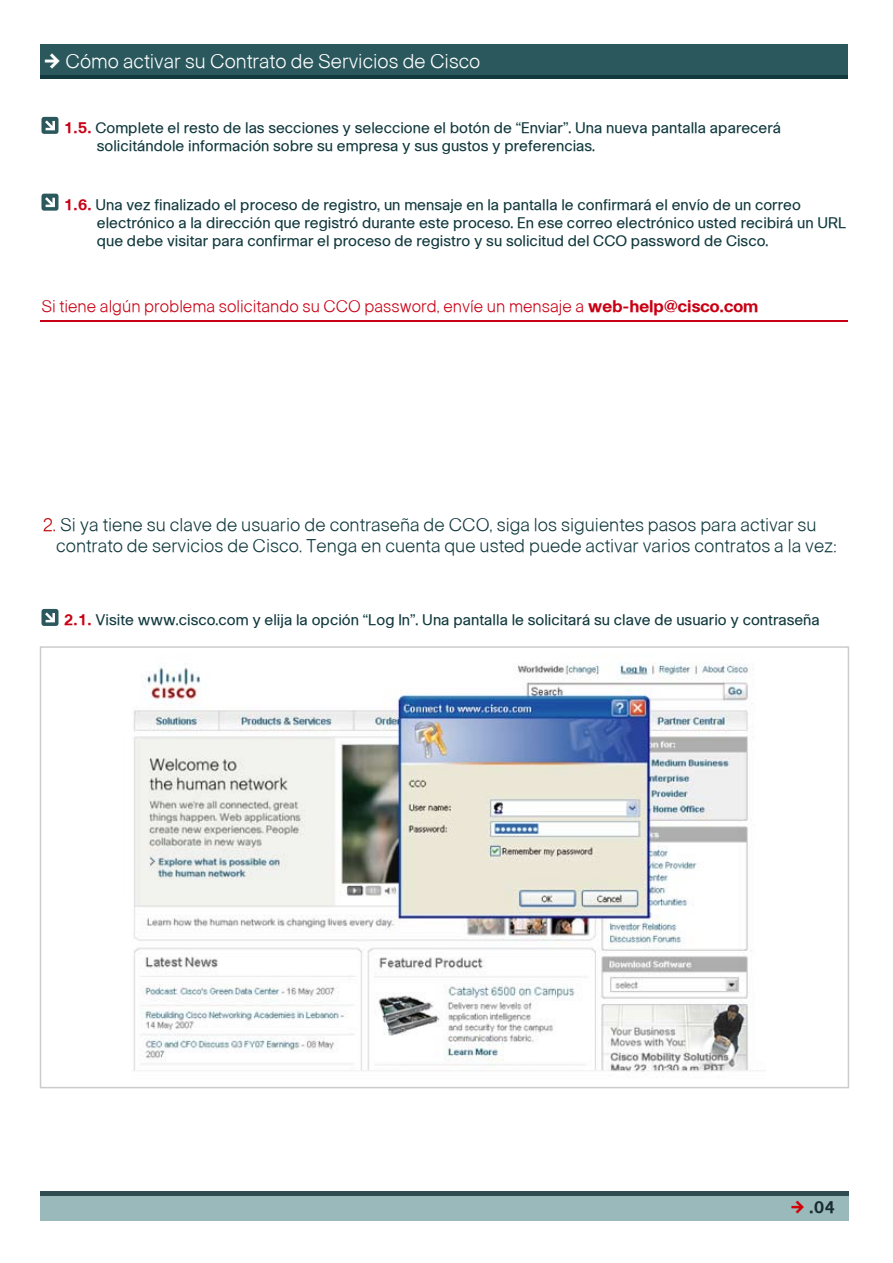
<style>
.page{position:relative;width:893px;height:1263px;background:#fff}
.page>*{position:absolute;margin:0;border:0;box-sizing:border-box;transform-origin:0 0}
.t1{font:19.5px "Ciscolight";color:#fff}
.t2{font:18px/21px "Ciscolight";color:#11393e}
.t3{font:16.5px "Ciscolight";color:#c90015}
.t4{font:16.5px "Ciscobold";color:#172b31}
.t5{font:15px/18px "Ciscoregular";color:#11393e}
.s1{font-family:"Ciscobold";color:#c90015}
.s2{font-family:"Ciscobold"}
.s3{color:#bf0000}
</style>
<div class="page">
<hr style="left:40px;top:321px;width:808px;height:1px;background:#c90015">
<div style="left:40px;top:44px;width:808px;height:31px;background:#2a585d"></div>
<hr style="left:40px;top:75px;width:808px;height:4px;background:#11393e">
<div style="left:40px;top:1195px;width:809px;height:26px;background:#9ab9ba"></div>
<hr style="left:40px;top:1191px;width:809px;height:4px;background:#2f4d51">
<div style="left:41px;top:117px;width:17px;height:17px;background:#2a585d;border-radius:3px"></div>
<svg style="left:45px;top:120px;width:10px;height:10px"></svg>
<div style="left:41px;top:609px;width:17px;height:17px;background:#2a585d;border-radius:3px"></div>
<svg style="left:45px;top:612px;width:10px;height:10px"></svg>
<div style="left:41px;top:194px;width:17px;height:17px;background:#2a585d;border-radius:3px"></div>
<svg style="left:45px;top:197px;width:10px;height:10px"></svg>
<div style="left:40px;top:646px;width:809px;height:442px;border:2px solid #ccc"></div>
<img style="left:132px;top:663px;width:633px;height:409px">
<h1 class="t1" style="left:65px;top:49px;width:416px">Cómo activar su Contrato de Servicios de Cisco</h1>
<p class="t5" style="left:97px;top:119px;width:686px;text-indent:-33px"><span class="s1">1.5.</span> Complete el resto de las secciones y seleccione el botón de “Enviar”. Una nueva pantalla aparecerá solicitándole información sobre su empresa y sus gustos y preferencias.</p>
<p class="t5" style="left:97px;top:195px;width:751px;text-indent:-33px"><span class="s1">1.6.</span> Una vez finalizado el proceso de registro, un mensaje en la pantalla le confirmará el envío de un correo electrónico a la dirección que registró durante este proceso. En ese correo electrónico usted recibirá un URL que debe visitar para confirmar el proceso de registro y su solicitud del CCO password de Cisco.</p>
<p class="t3" style="left:41px;top:296px;width:719px">Si tiene algún problema solicitando su CCO password, envíe un mensaje a <span class="s2">web-help@cisco.com</span></p>
<p class="t2" style="left:56px;top:513px;width:782px;text-indent:-13px"><span class="s3">2.</span> Si ya tiene su clave de usuario de contraseña de CCO, siga los siguientes pasos para activar su contrato de servicios de Cisco. Tenga en cuenta que usted puede activar varios contratos a la vez:</p>
<p class="t5" style="left:64px;top:611px;width:757px"><span class="s1">2.1.</span> Visite www.cisco.com y elija la opción “Log In”. Una pantalla le solicitará su clave de usuario y contraseña</p>
<p class="t4" style="left:809px;top:1197px;width:28px">.04</p>
</div>
